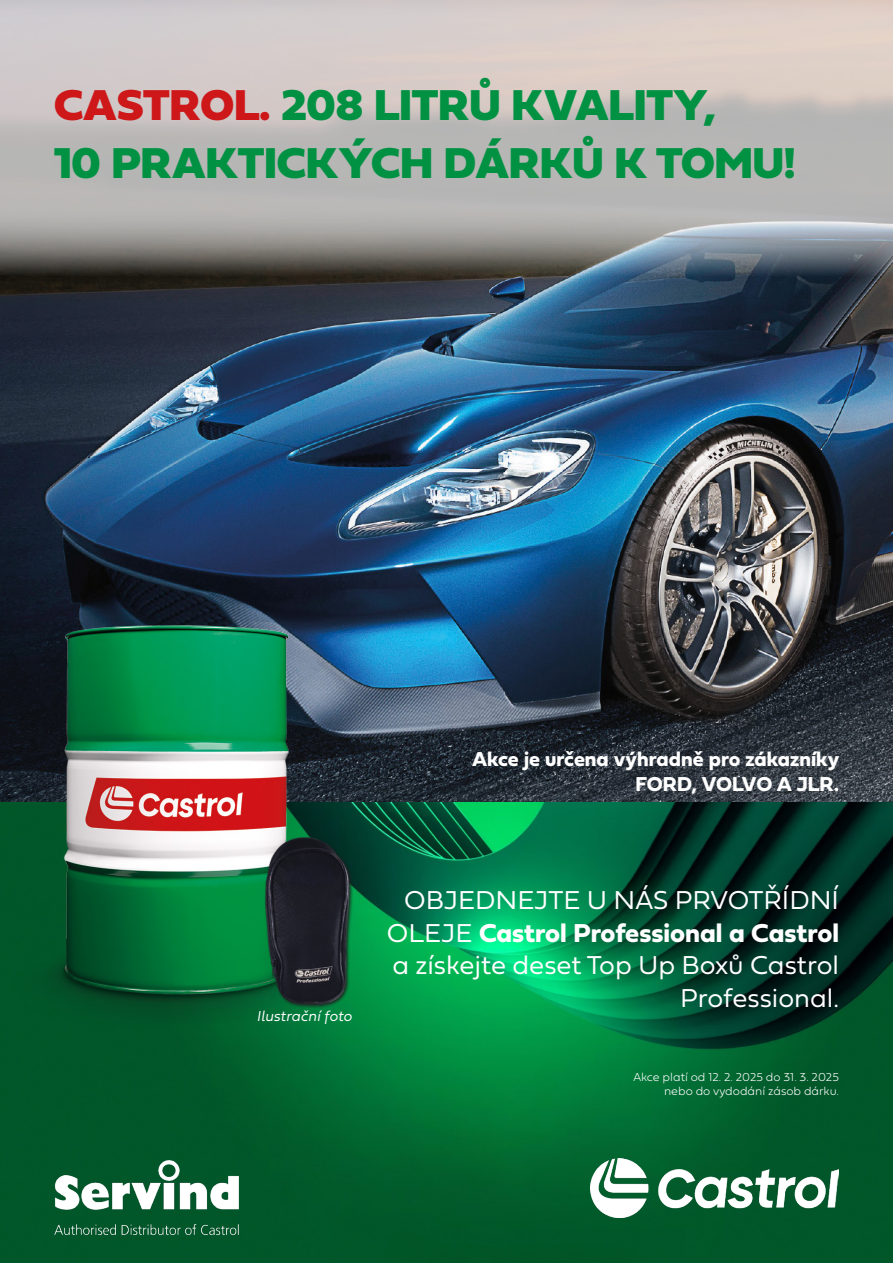
<style>
.page{position:relative;width:893px;height:1263px;background:#fff}
.page>*{position:absolute;margin:0;border:0;box-sizing:border-box;transform-origin:0 0}
.t1{font:45px/57.6px "Fieldwork Geo Black";color:#009242}
.t2{font:27px/32.4px "Fieldwork Geo Light";color:#fff;text-align:right}
.t3{font:27px "Fieldwork Geo Bold";color:#fff}
.t4{font:21px/25.2px "Fieldwork Geo Bold";color:#fff;text-align:right}
.t5{font:italic 300 15px "Fieldwork";color:#fff}
.t6{font:100 12px/14.4px "Fieldwork Geo";color:#fff;text-align:right}
.s1{color:#cd1719}
.s2{font-family:"Fieldwork Geo Light"}
</style>
<div class="page">
<img style="left:0;top:281px;width:893px;height:522px">
<img style="left:0;top:803px;width:893px;height:460px">
<img style="left:590px;top:1159px;width:249px;height:58px">
<img style="left:54px;top:1159px;width:197px;height:76px">
<svg style="left:0;top:0;width:893px;height:281px"></svg>
<img style="left:11px;top:617px;width:333px;height:421px">
<img style="left:259px;top:829px;width:94px;height:182px">
<h1 class="t1" style="left:54px;top:72px;width:743px"><span class="s1">CASTROL.</span> 208 LITRŮ KVALITY,<br>10 PRAKTICKÝCH DÁRKŮ K TOMU!</h1>
<p class="t4" style="left:472px;top:746px;width:369px">Akce je určena výhradně pro zákazníky<br>FORD, VOLVO A JLR.</p>
<p class="t5" style="left:256px;top:1004px;width:97px">Ilustrační foto</p>
<p class="t2" style="left:404px;top:883px;width:436px">OBJEDNEJTE U NÁS PRVOTŘÍDNÍ</p>
<p class="t3" style="left:387px;top:912px;width:454px"><span class="s2">OLEJE</span> Castrol Professional a Castrol</p>
<p class="t2" style="left:392px;top:948px;width:448px">a získejte deset Top Up Boxů Castrol<br>Professional.</p>
<p class="t6" style="left:633px;top:1069px;width:207px">Akce platí od 12. 2. 2025 do 31. 3. 2025 nebo do vydodání zásob dárku.</p>
</div>
